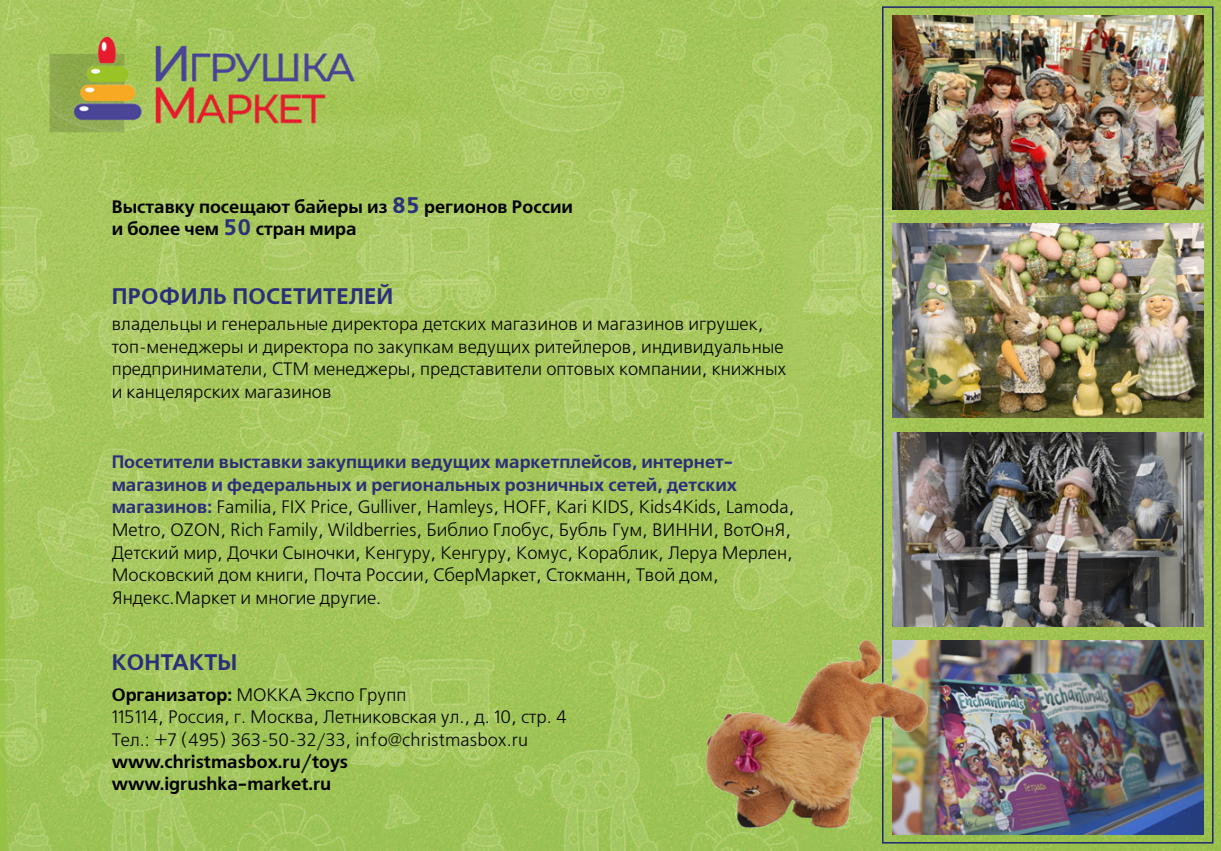
<style>
.page{position:relative;width:1221px;height:851px;background:#fff}
.page>*{position:absolute;margin:0;border:0;box-sizing:border-box;transform-origin:0 0}
.t1{font:600 22.5px "Free Set";letter-spacing:.01em;color:#2b2e7a}
.t2{font:18px/22.5px "Free Set C";color:#000}
.t3{font:600 18px/22.5px "Free Set";color:#2b2e7a}
.t4{font:600 18px/22.5px "Free Set";color:#000}
.s1{font-size:22.5px;color:#2b2e7a}
.s2{font-family:"Free Set";font-weight:600;color:#2b2e7a}
.s3{font-family:"Free Set";font-weight:600}
</style>
<div class="page">
<img style="left:0;top:0;width:1220px;height:850px">
<div style="left:882px;top:6px;width:331px;height:837px;border:2px solid #1f2673"></div>
<img style="left:892px;top:223px;width:311px;height:195px">
<img style="left:892px;top:432px;width:311px;height:194px">
<img style="left:930px;top:640px;width:273px;height:194px">
<img style="left:892px;top:15px;width:311px;height:194px">
<img style="left:697px;top:631px;width:233px;height:213px">
<p class="t4" style="left:112px;top:195px;width:463px">Выставку посещают байеры из <span class="s1">85</span> регионов России и более чем <span class="s1">50</span> стран мира</p>
<p class="t1" style="left:112px;top:282px;width:283px">ПРОФИЛЬ ПОСЕТИТЕЛЕЙ</p>
<p class="t2" style="left:112px;top:314px;width:676px">владельцы и генеральные директора детских магазинов и магазинов игрушек, топ-менеджеры и директора по закупкам ведущих ритейлеров, индивидуальные предприниматели, СТМ менеджеры, представители оптовых компании, книжных и канцелярских магазинов</p>
<p class="t3" style="left:112px;top:451px;width:627px">Посетители выставки закупщики ведущих маркетплейсов, интернет&shy;магазинов и федеральных и региональных розничных сетей, детских</p>
<p class="t2" style="left:112px;top:497px;width:684px"><span class="s2">магазинов:</span> Familia, FIX Price, Gulliver, Hamleys, HOFF, Kari KIDS, Kids4Kids, Lamoda, Metro, OZON, Rich Family, Wildberries, Библио Глобус, Бубль Гум, ВИННИ, ВотОнЯ, Детский мир, Дочки Сыночки, Кенгуру, Кенгуру, Комус, Кораблик, Леруа Мерлен, Московский дом книги, Почта России, СберМаркет, Стокманн, Твой дом, Яндекс.Маркет и многие другие.</p>
<p class="t1" style="left:112px;top:648px;width:127px">КОНТАКТЫ</p>
<p class="t2" style="left:112px;top:684px;width:456px"><span class="s3">Организатор:</span> МОККА Экспо Групп<br>115114, Россия, г. Москва, Летниковская ул., д. 10, стр. 4<br>Тел.: +7 (495) 363-50-32/33, info@christmasbox.ru</p>
<p class="t4" style="left:112px;top:751px;width:238px;line-height:21.6px">www.christmasbox.ru/toys www.igrushka-market.ru</p>
</div>
